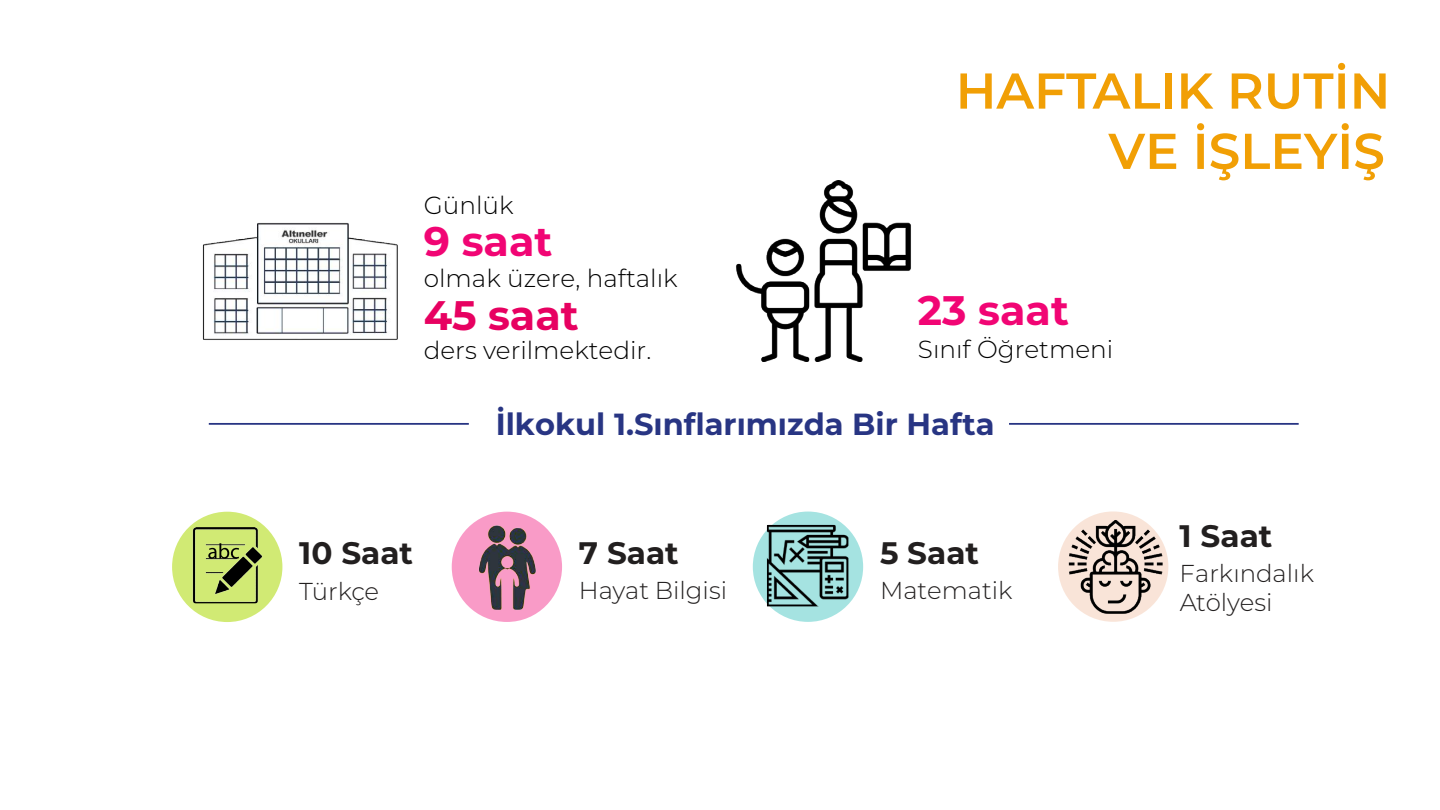
<style>
.page{position:relative;width:1440px;height:810px;background:#fff}
.page>*{position:absolute;margin:0;border:0;box-sizing:border-box;transform-origin:0 0}
.t1{font:600 50.25px/60.3px "Montserrat";color:#f19f05;text-align:right}
.t2{font:700 41.25px "Montserrat";color:#f10574}
.t3{font:700 41.25px "Montserrat";color:#e70161}
.t4{font:700 31.12px "Montserrat";color:#221f1f}
.t5{font:700 30.53px "Montserrat";color:#283583}
.t6{font:300 24.75px "Montserrat";color:#000}
.t7{font:300 24.45px/29.3px "Montserrat";color:#221f1f}
</style>
<div class="page">
<img style="left:736px;top:180px;width:175px;height:181px">
<hr style="left:209px;top:423px;width:260px;height:2px;background:#283583">
<hr style="left:1009px;top:423px;width:290px;height:2px;background:#283583">
<img style="left:202px;top:223px;width:196px;height:117px">
<div style="left:172px;top:512px;width:110px;height:110px;background:#d1ea74;border-radius:50%"></div>
<div style="left:452px;top:512px;width:110px;height:110px;background:#f99bc7;border-radius:50%"></div>
<svg style="left:753px;top:512px;width:110px;height:110px;background:#a3dfdd"></svg>
<div style="left:1058px;top:511px;width:110px;height:111px;background:#f9e4d8;border-radius:50%"></div>
<img style="left:1069px;top:520px;width:94px;height:94px">
<img style="left:184px;top:527px;width:87px;height:76px">
<img style="left:456px;top:520px;width:103px;height:102px">
<img style="left:767px;top:525px;width:81px;height:81px">
<svg style="left:208px;top:543px;width:31px;height:16px"></svg>
<p class="t6" style="left:424px;top:188px;width:91px">Günlük</p>
<h2 class="t2" style="left:424px;top:212px;width:130px">9 saat</h2>
<p class="t6" style="left:424px;top:261px;width:255px">olmak üzere, haftalık</p>
<h2 class="t3" style="left:424px;top:285px;width:156px">45 saat</h2>
<p class="t6" style="left:424px;top:333px;width:229px">ders verilmektedir.</p>
<h1 class="t1" style="left:956px;top:58px;width:436px">HAFTALIK RUTİN<br>VE İŞLEYİŞ</h1>
<h2 class="t2" style="left:918px;top:280px;width:153px">23 saat</h2>
<p class="t6" style="left:918px;top:333px;width:197px">Sınıf Öğretmeni</p>
<p class="t5" style="left:496px;top:402px;width:500px">İlkokul 1.Sınflarımızda Bir Hafta</p>
<p class="t4" style="left:299px;top:531px;width:115px">10 Saat</p>
<p class="t4" style="left:579px;top:531px;width:101px">7 Saat</p>
<p class="t4" style="left:880px;top:531px;width:101px">5 Saat</p>
<p class="t7" style="left:299px;top:575px;width:81px">Türkçe</p>
<p class="t7" style="left:579px;top:575px;width:150px">Hayat Bilgisi</p>
<p class="t7" style="left:880px;top:575px;width:134px">Matematik</p>
<p class="t4" style="left:1180px;top:513px;width:94px">1 Saat</p>
<p class="t7" style="left:1180px;top:558px;width:136px">Farkındalık<br>Atölyesi</p>
</div>
